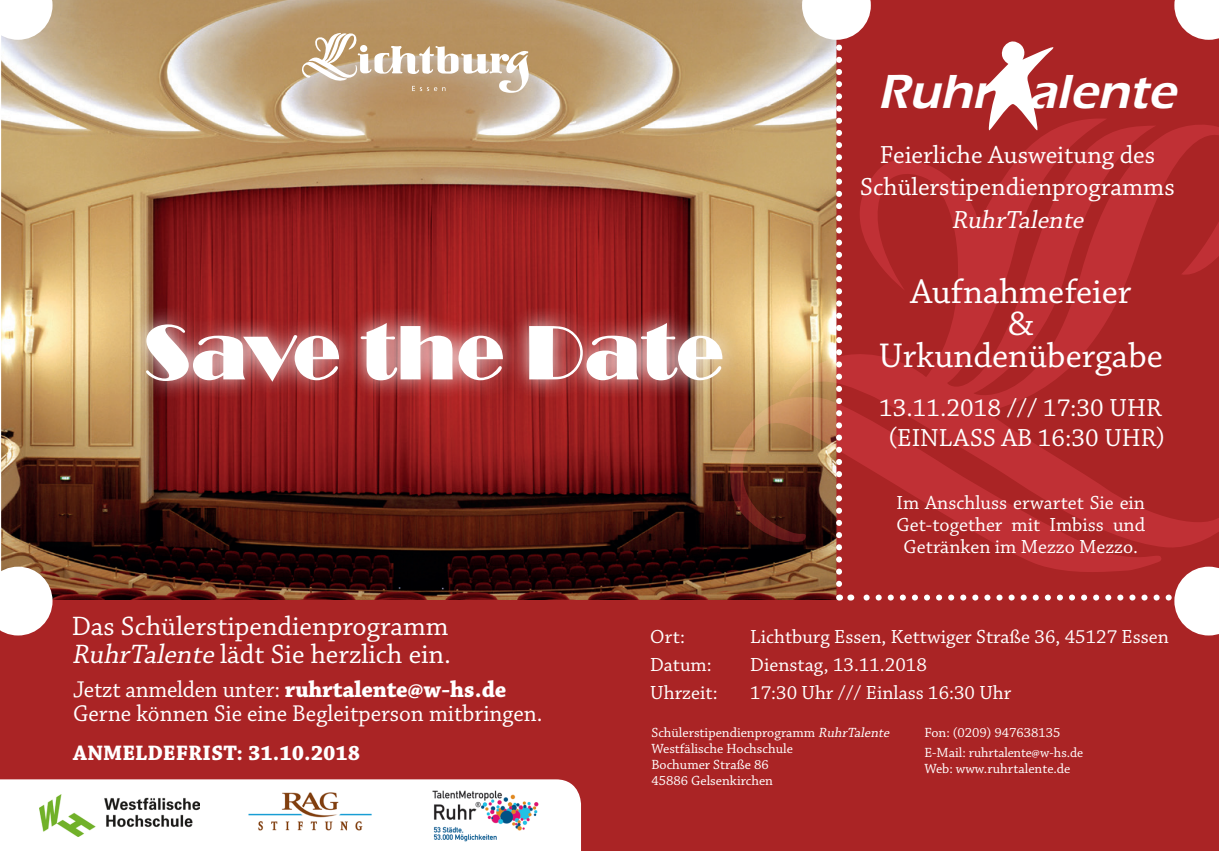
<style>
.page{position:relative;width:1219px;height:851px;background:#fff}
.page>*{position:absolute;margin:0;border:0;box-sizing:border-box;transform-origin:0 0}
.t1{font:80px "Broadway";color:#fff}
.t2{font:italic 600 49.6px "Eras ITC";color:#fff}
.t3{font:36px/32px "Chaparral Pro";color:#fff;text-align:center}
.t4{font:28px/28px "Chaparral Pro";color:#fff}
.t5{font:26px/30px "Chaparral Pro";color:#fff;text-align:center}
.t6{font:italic 26px "Chaparral Pro";color:#fff}
.t7{font:24px/24px "Chaparral Pro";color:#fff}
.t8{font:700 22px "Chaparral Pro";color:#fff}
.t9{font:20px/22px "Chaparral Pro";color:#fff;text-align:center}
.t10{font:300 17.4px "Univers LT Std";letter-spacing:.005em;color:#fff}
.t11{font:14px/16px "Chaparral Pro";color:#fff}
.s1{font-style:italic}
.s2{font-weight:700}
</style>
<div class="page">
<img style="left:1px;top:0;width:801px;height:600px">
<svg style="left:787px;top:118px;width:15px;height:277px;background:#daba80"></svg>
<svg style="left:730px;top:395px;width:72px;height:177px;background:#70452c"></svg>
<svg style="left:301px;top:32px;width:228px;height:61px"></svg>
<svg style="left:1px;top:0;width:52px;height:40px"></svg>
<div style="left:126px;top:304px;width:616px;height:97px;background:#fff;opacity:.9"></div>
<div style="left:1px;top:600px;width:1218px;height:250px;background:#aa2425"></div>
<svg style="left:0;top:778px;width:581px;height:72px"></svg>
<svg style="left:0;top:780px;width:580px;height:70px;background:#f1f2ee"></svg>
<img style="left:421px;top:787px;width:128px;height:63px">
<svg style="left:0;top:566px;width:53px;height:69px"></svg>
<svg style="left:802px;top:0;width:417px;height:635px;background:#b33836"></svg>
<h2 class="t2" style="left:878px;top:63px;width:309px">Ruhr alente</h2>
<h1 class="t1" style="left:143px;top:306px;width:582px">Save the Date</h1>
<p class="t10" style="left:879px;top:138px;width:294px">Das Schülerstipendium im Ruhrgebiet</p>
<h3 class="t5" style="left:860px;top:140px;width:316px;line-height:32px">Feierliche Ausweitung des<br>Schülerstipendienprogramms</h3>
<h3 class="t6" style="left:951px;top:205px;width:139px">RuhrTalente</h3>
<h3 class="t3" style="left:879px;top:277px;width:286px">Aufnahmefeier<br>&amp;<br>Urkundenübergabe</h3>
<h3 class="t5" style="left:879px;top:393px;width:287px">13.11.2018 /// 17:30 UHR (EINLASS AB 16:30 UHR)</h3>
<p class="t9" style="left:896px;top:492px;width:250px">Im Anschluss erwartet Sie ein<br>Get-together mit Imbiss und<br>Getränken im Mezzo Mezzo.</p>
<h3 class="t4" style="left:72px;top:613px;width:381px">Das Schülerstipendienprogramm<br><span class="s1">RuhrTalente</span> lädt Sie herzlich ein.</h3>
<p class="t7" style="left:73px;top:678px;width:471px">Jetzt anmelden unter: <span class="s2">ruhrtalente@w-hs.de<br></span>Gerne können Sie eine Begleitperson mitbringen.</p>
<p class="t8" style="left:73px;top:740px;width:289px">ANMELDEFRIST: 31.10.2018</p>
<p class="t9" style="left:650px;top:626px;width:36px">Ort:</p>
<p class="t9" style="left:750px;top:626px;width:420px">Lichtburg Essen, Kettwiger Straße 36, 45127 Essen</p>
<p class="t9" style="left:650px;top:654px;width:63px">Datum:</p>
<p class="t9" style="left:750px;top:654px;width:178px">Dienstag, 13.11.2018</p>
<p class="t9" style="left:650px;top:682px;width:69px">Uhrzeit:</p>
<p class="t9" style="left:750px;top:682px;width:263px">17:30 Uhr /// Einlass 16:30 Uhr</p>
<p class="t11" style="left:651px;top:724px;width:242px">Schülerstipendienprogramm <span class="s1">RuhrTalente<br></span>Westfälische Hochschule<br>Bochumer Straße 86<br>45886 Gelsenkirchen</p>
<p class="t11" style="left:924px;top:722px;width:160px;line-height:20px">Fon: (0209) 947638135<br>E-Mail: ruhrtalente@w-hs.de</p>
<p class="t11" style="left:924px;top:760px;width:148px">Web: www.ruhrtalente.de</p>
</div>
